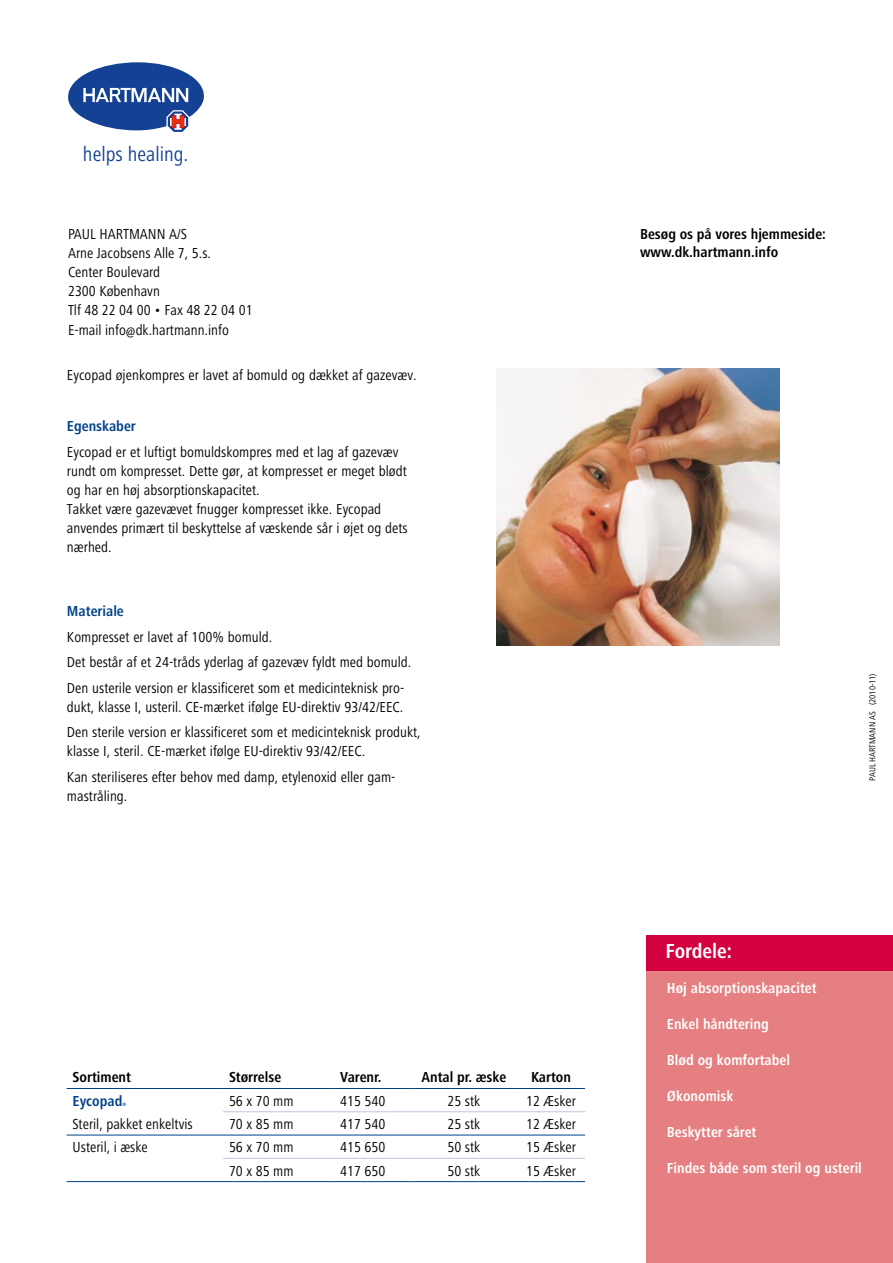
<style>
.page{position:relative;width:893px;height:1263px;background:#fff}
.page>*{position:absolute;margin:0;border:0;box-sizing:border-box;transform-origin:0 0}
.t1{font:condensed 21px "Frutiger Next LTCE";color:#144194}
.t2{font:700 condensed 21px "Frutiger Next LTCE";color:#fff}
.t3{font:condensed 15px/19.2px "Frutiger Next LTCE";color:#000}
.t4{font:700 condensed 15px "Frutiger Next LTCE";color:#fff}
.t5{font:700 condensed 15px/18px "Frutiger Next LTCE";color:#000}
.t6{font:700 condensed 15px "Frutiger Next LTCE";color:#004288}
.t7{font:condensed 9px "Frutiger Next LTCE";color:#000}
.t8{font:700 condensed 4.95px "Frutiger Next LTCE";color:#004288}
</style>
<div class="page">
<div style="left:647px;top:970px;width:246px;height:293px;background:#e57f81"></div>
<div style="left:646px;top:935px;width:247px;height:36px;background:#d30140"></div>
<svg style="left:68px;top:62px;width:136px;height:70px"></svg>
<svg style="left:67px;top:1112px;width:518px;height:46px"></svg>
<hr style="left:223px;top:1111px;width:111px;height:1px;background:#bbc7dc">
<hr style="left:334px;top:1111px;width:77px;height:1px;background:#bbc7dc">
<hr style="left:411px;top:1111px;width:106px;height:1px;background:#bbc7dc">
<hr style="left:517px;top:1111px;width:68px;height:1px;background:#bbc7dc">
<hr style="left:223px;top:1158px;width:111px;height:1px;background:#bbc7dc">
<hr style="left:67px;top:1088px;width:156px;height:1px;background:#004288">
<hr style="left:223px;top:1088px;width:111px;height:1px;background:#004288">
<hr style="left:334px;top:1088px;width:77px;height:1px;background:#004288">
<hr style="left:411px;top:1088px;width:106px;height:1px;background:#004288">
<hr style="left:517px;top:1088px;width:68px;height:1px;background:#004288">
<hr style="left:223px;top:1134px;width:111px;height:1px;background:#004288">
<hr style="left:67px;top:1134px;width:156px;height:1px;background:#004288">
<hr style="left:334px;top:1134px;width:77px;height:1px;background:#004288">
<hr style="left:411px;top:1134px;width:106px;height:1px;background:#004288">
<hr style="left:517px;top:1134px;width:68px;height:1px;background:#004288">
<hr style="left:334px;top:1158px;width:77px;height:1px;background:#bbc7dc">
<hr style="left:411px;top:1158px;width:106px;height:1px;background:#bbc7dc">
<hr style="left:517px;top:1158px;width:68px;height:1px;background:#bbc7dc">
<hr style="left:67px;top:1181px;width:156px;height:1px;background:#004288">
<hr style="left:223px;top:1181px;width:111px;height:1px;background:#004288">
<hr style="left:334px;top:1181px;width:77px;height:1px;background:#004288">
<hr style="left:411px;top:1181px;width:106px;height:1px;background:#004288">
<hr style="left:517px;top:1181px;width:68px;height:1px;background:#004288">
<img style="left:496px;top:369px;width:283px;height:276px">
<h1 class="t1" style="left:83px;top:143px;width:107px">helps healing.</h1>
<p class="t3" style="left:68px;top:224px;width:186px">PAUL HARTMANN A/S<br>Arne Jacobsens Alle 7, 5.s.<br>Center Boulevard<br>2300 København<br>Tlf 48 22 04 00 • Fax 48 22 04 01<br>E-mail info@dk.hartmann.info</p>
<p class="t5" style="left:640px;top:225px;width:187px">Besøg os på vores hjemmeside: www.dk.hartmann.info</p>
<p class="t3" style="left:67px;top:366px;width:351px">Eycopad øjenkompres er lavet af bomuld og dækket af gazevæv.</p>
<p class="t6" style="left:67px;top:418px;width:70px">Egenskaber</p>
<p class="t3" style="left:67px;top:442px;width:342px">Eycopad er et luftigt bomuldskompres med et lag af gazevæv rundt om kompresset. Dette gør, at kompresset er meget blødt og har en høj absorptionskapacitet.<br>Takket være gazevævet fnugger kompresset ikke. Eycopad anvendes primært til beskyttelse af væskende sår i øjet og dets nærhed.</p>
<p class="t6" style="left:67px;top:603px;width:58px">Materiale</p>
<p class="t3" style="left:67px;top:624px;width:346px;line-height:25.5px">Kompresset er lavet af 100% bomuld.<br>Det består af et 24-tråds yderlag af gazevæv fyldt med bomuld.<br>Den usterile version er klassificeret som et medicinteknisk pro-</p>
<p class="t3" style="left:67px;top:694px;width:355px;line-height:25.5px">dukt, klasse I, usteril. CE-mærket ifølge EU-direktiv 93/42/EEC.<br>Den sterile version er klassificeret som et medicinteknisk produkt,</p>
<p class="t3" style="left:67px;top:739px;width:330px;line-height:25.5px">klasse I, steril. CE-mærket ifølge EU-direktiv 93/42/EEC.<br>Kan steriliseres efter behov med damp, etylenoxid eller gam-</p>
<p class="t3" style="left:67px;top:787px;width:62px">mastråling.</p>
<p class="t5" style="left:73px;top:1068px;width:60px">Sortiment</p>
<p class="t5" style="left:229px;top:1068px;width:54px">Størrelse</p>
<p class="t5" style="left:340px;top:1068px;width:43px">Varenr.</p>
<p class="t5" style="left:421px;top:1068px;width:86px">Antal pr. æske</p>
<p class="t5" style="left:531px;top:1068px;width:42px">Karton</p>
<p class="t6" style="left:73px;top:1092px;width:51px">Eycopad</p>
<p class="t8" style="left:122px;top:1101px;width:5px">®</p>
<p class="t3" style="left:229px;top:1091px;width:66px">56 x 70 mm</p>
<p class="t3" style="left:340px;top:1091px;width:47px">415 540</p>
<p class="t3" style="left:447px;top:1091px;width:34px">25 stk</p>
<p class="t3" style="left:526px;top:1091px;width:51px">12 Æsker</p>
<p class="t3" style="left:73px;top:1114px;width:122px">Steril, pakket enkeltvis</p>
<p class="t3" style="left:229px;top:1114px;width:66px">70 x 85 mm</p>
<p class="t3" style="left:340px;top:1114px;width:47px">417 540</p>
<p class="t3" style="left:447px;top:1114px;width:34px">25 stk</p>
<p class="t3" style="left:526px;top:1114px;width:51px">12 Æsker</p>
<p class="t3" style="left:73px;top:1138px;width:77px">Usteril, i æske</p>
<p class="t3" style="left:229px;top:1138px;width:66px">56 x 70 mm</p>
<p class="t3" style="left:340px;top:1138px;width:47px">415 650</p>
<p class="t3" style="left:447px;top:1138px;width:34px">50 stk</p>
<p class="t3" style="left:526px;top:1138px;width:51px">15 Æsker</p>
<p class="t3" style="left:229px;top:1161px;width:66px">70 x 85 mm</p>
<p class="t3" style="left:340px;top:1161px;width:47px">417 650</p>
<p class="t3" style="left:447px;top:1161px;width:34px">50 stk</p>
<p class="t3" style="left:526px;top:1161px;width:51px">15 Æsker</p>
<p class="t7" style="left:867px;top:781px;width:109px;rotate:-90deg">PAUL HARTMANN AS (2010-11)</p>
<h1 class="t2" style="left:665px;top:939px;width:68px">Fordele:</h1>
<p class="t4" style="left:667px;top:980px;width:151px">Høj absorptionskapacitet</p>
<p class="t4" style="left:667px;top:1016px;width:103px">Enkel håndtering</p>
<p class="t4" style="left:667px;top:1052px;width:125px">Blød og komfortabel</p>
<p class="t4" style="left:667px;top:1088px;width:68px">Økonomisk</p>
<p class="t4" style="left:667px;top:1124px;width:91px">Beskytter såret</p>
<p class="t4" style="left:667px;top:1160px;width:196px">Findes både som steril og usteril</p>
</div>
